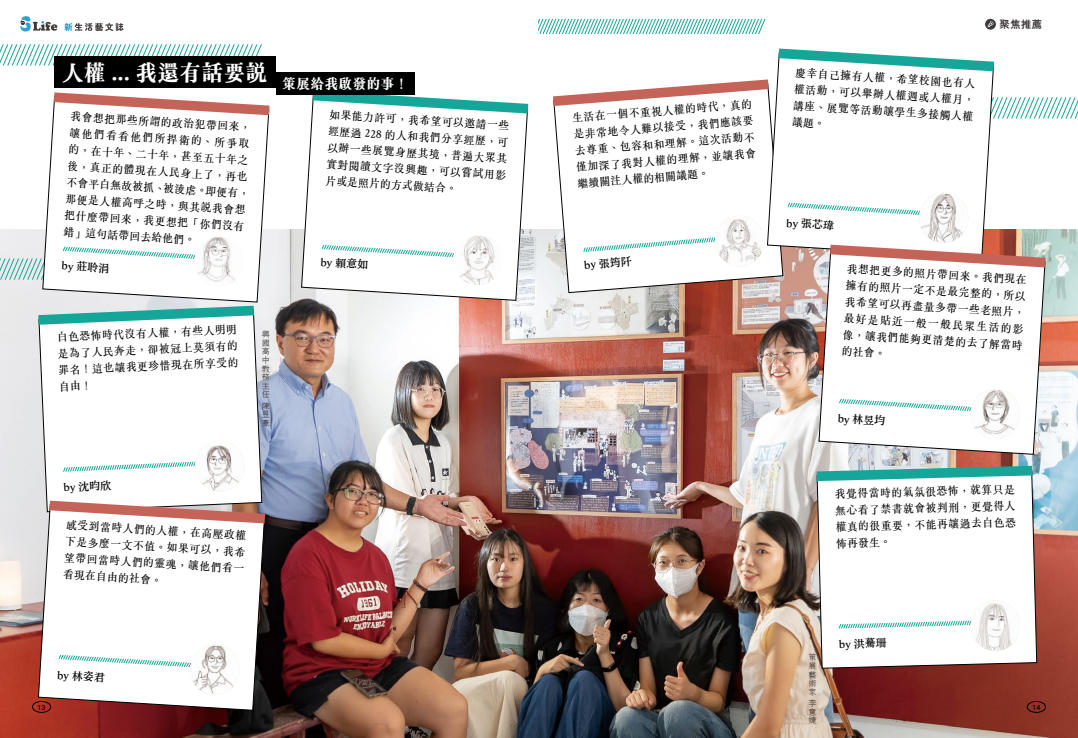
<style>
.page{position:relative;width:1078px;height:738px;background:#fff}
.page>*{position:absolute;margin:0;border:0;box-sizing:border-box;transform-origin:0 0}
.t1{font:22px "jf lanyangming 2.0 Bold";color:#fff}
.t2{font:11px/16.4px "jf lanyangming 2.0 Regular";color:#000;text-align:justify}
.t3{font:700 11px "ARSY Song PB5 HK Text H46";color:#000}
.t4{font:700 10.2px "Zen Maru Gothic";color:#3e3a39}
.t5{font:500 8px/8.6px "ARSY Song B5 HK Display H62";color:#3e3a39;text-align:justify}
.t6{font:700 7px "ARUD Jing Xi Hei E1 B5 HK";color:#000}
</style>
<div class="page">
<img style="left:0;top:230px;width:1077px;height:507px">
<svg style="left:816px;top:469px;width:220px;height:199px"></svg>
<svg style="left:838px;top:599px;width:182px;height:51px"></svg>
<img style="left:970px;top:600px;width:50px;height:50px">
<svg style="left:816px;top:465px;width:215px;height:15px"></svg>
<svg style="left:39px;top:309px;width:223px;height:195px"></svg>
<svg style="left:63px;top:440px;width:131px;height:51px"></svg>
<img style="left:194px;top:440px;width:51px;height:51px">
<svg style="left:38px;top:305px;width:216px;height:19px"></svg>
<svg style="left:38px;top:504px;width:227px;height:206px"></svg>
<svg style="left:58px;top:643px;width:182px;height:52px"></svg>
<img style="left:189px;top:644px;width:51px;height:51px">
<svg style="left:49px;top:500px;width:216px;height:23px"></svg>
<svg style="left:0;top:44px;width:262px;height:22px"></svg>
<svg style="left:993px;top:97px;width:84px;height:22px"></svg>
<svg style="left:539px;top:19px;width:226px;height:15px"></svg>
<svg style="left:42px;top:99px;width:227px;height:203px"></svg>
<svg style="left:0;top:235px;width:244px;height:52px"></svg>
<img style="left:194px;top:236px;width:50px;height:51px">
<svg style="left:54px;top:92px;width:215px;height:23px"></svg>
<svg style="left:301px;top:109px;width:226px;height:191px"></svg>
<svg style="left:321px;top:234px;width:131px;height:52px"></svg>
<img style="left:452px;top:234px;width:51px;height:52px">
<svg style="left:312px;top:95px;width:216px;height:18px"></svg>
<svg style="left:553px;top:106px;width:230px;height:187px"></svg>
<svg style="left:583px;top:215px;width:182px;height:52px"></svg>
<img style="left:713px;top:216px;width:52px;height:51px">
<svg style="left:553px;top:79px;width:214px;height:27px"></svg>
<div style="left:54px;top:57px;width:222px;height:31px;background:#000"></div>
<div style="left:276px;top:72px;width:139px;height:23px;background:#000"></div>
<svg style="left:767px;top:66px;width:226px;height:192px"></svg>
<svg style="left:778px;top:48px;width:215px;height:23px"></svg>
<svg style="left:818px;top:267px;width:227px;height:187px"></svg>
<svg style="left:838px;top:387px;width:182px;height:52px"></svg>
<img style="left:969px;top:388px;width:51px;height:51px">
<svg style="left:787px;top:191px;width:258px;height:76px"></svg>
<div style="left:32px;top:700px;width:19px;height:12px;border:1px solid #000;border-radius:50%"></div>
<div style="left:1026px;top:700px;width:19px;height:12px;border:1px solid #000;border-radius:50%"></div>
<svg style="left:20px;top:16px;width:37px;height:15px"></svg>
<svg style="left:64px;top:23px;width:59px;height:8px"></svg>
<svg style="left:984px;top:19px;width:11px;height:11px"></svg>
<svg style="left:987px;top:21px;width:6px;height:6px"></svg>
<p class="t4" style="left:999px;top:18px;width:44px">聚焦推薦</p>
<h1 class="t1" style="left:62px;top:55px;width:348px">人權 ... 我還有話要說 <sub>策展給我啟發的事！</sub></h1>
<p class="t2" style="left:795px;top:64px;width:182px;rotate:3deg">慶幸自己擁有人權，希望校園也有人權活動，可以舉辦人權週或人權月，講座、展覽等活動讓學生多接觸人權議題。</p>
<p class="t2" style="left:571px;top:109px;width:182px;rotate:-5deg">生活在一個不重視人權的時代，真的是非常地令人難以接受，我們應該要去尊重、包容和和理解。這次活動不僅加深了我對人權的理解，並讓我會繼續關注人權的相關議題。</p>
<p class="t2" style="left:329px;top:106px;width:182px;rotate:3deg">如果能力許可，我希望可以邀請一些經歷過 228 的人和我們分享經歷，可以辦一些展覽身歷其境，普遍大眾其實對閱讀文字沒興趣，可以嘗試用影片或是照片的方式做結合。</p>
<p class="t2" style="left:70px;top:108px;width:185px;text-align:left;rotate:3deg">我會想把那些所謂的政治犯帶回來，讓他們看看他們所捍衛的、所爭取的，在十年、二十年，甚至五十年之後，真正的體現在人民身上了，再也不會平白無故被抓、被淩虐。即便有，那便是人權高呼之時，與其說我會想把什麼帶回來，我更想把「你們沒有錯」這句話帶回去給他們。</p>
<p class="t3" style="left:62px;top:259px;width:49px;rotate:3deg">by 莊聆涓</p>
<p class="t3" style="left:786px;top:216px;width:49px;rotate:3deg">by 張芯瑋</p>
<p class="t3" style="left:583px;top:258px;width:49px;rotate:-5deg">by 張筠阡</p>
<p class="t3" style="left:320px;top:255px;width:49px;rotate:3deg">by 賴意如</p>
<p class="t2" style="left:846px;top:260px;width:183px;rotate:3deg">我想把更多的照片帶回來。我們現在擁有的照片一定不是最完整的，所以我希望可以再盡量多帶一些老照片，最好是貼近一般一般民眾生活的影像，讓我們能夠更清楚的去了解當時的社會。</p>
<p class="t2" style="left:56px;top:327px;width:182px;line-height:16.7px;rotate:-2deg">白色恐怖時代沒有人權，有些人明明是為了人民奔走，卻被冠上莫須有的罪名！這也讓我更珍惜現在所享受的自由！</p>
<p class="t5" style="left:262px;top:330px;width:9px">興國高中教務主任</p>
<p class="t5" style="left:262px;top:401px;width:9px">陳昱豪</p>
<p class="t3" style="left:837px;top:411px;width:49px;rotate:3deg">by 林昱均</p>
<p class="t3" style="left:63px;top:480px;width:49px;rotate:-2deg">by 沈昀欣</p>
<p class="t2" style="left:66px;top:515px;width:182px;rotate:3deg">感受到當時人們的人權，在高壓政權下是多麼一文不值。如果可以，我希望帶回當時人們的靈魂，讓他們看一看現在自由的社會。</p>
<p class="t2" style="left:834px;top:483px;width:182px;line-height:16.7px;rotate:-1deg">我覺得當時的氣氛很恐怖，就算只是無心看了禁書就會被判刑，更覺得人權真的很重要，不能再讓過去白色恐怖再發生。</p>
<p class="t3" style="left:838px;top:637px;width:49px;rotate:-1deg">by 洪驀珊</p>
<p class="t5" style="left:808px;top:652px;width:9px">策展藝術家</p>
<p class="t5" style="left:808px;top:698px;width:9px">李意婕</p>
<p class="t3" style="left:57px;top:668px;width:49px;rotate:3deg">by 林姿君</p>
<p class="t6" style="left:37px;top:702px;width:10px">13</p>
<p class="t6" style="left:1032px;top:702px;width:10px">14</p>
</div>
